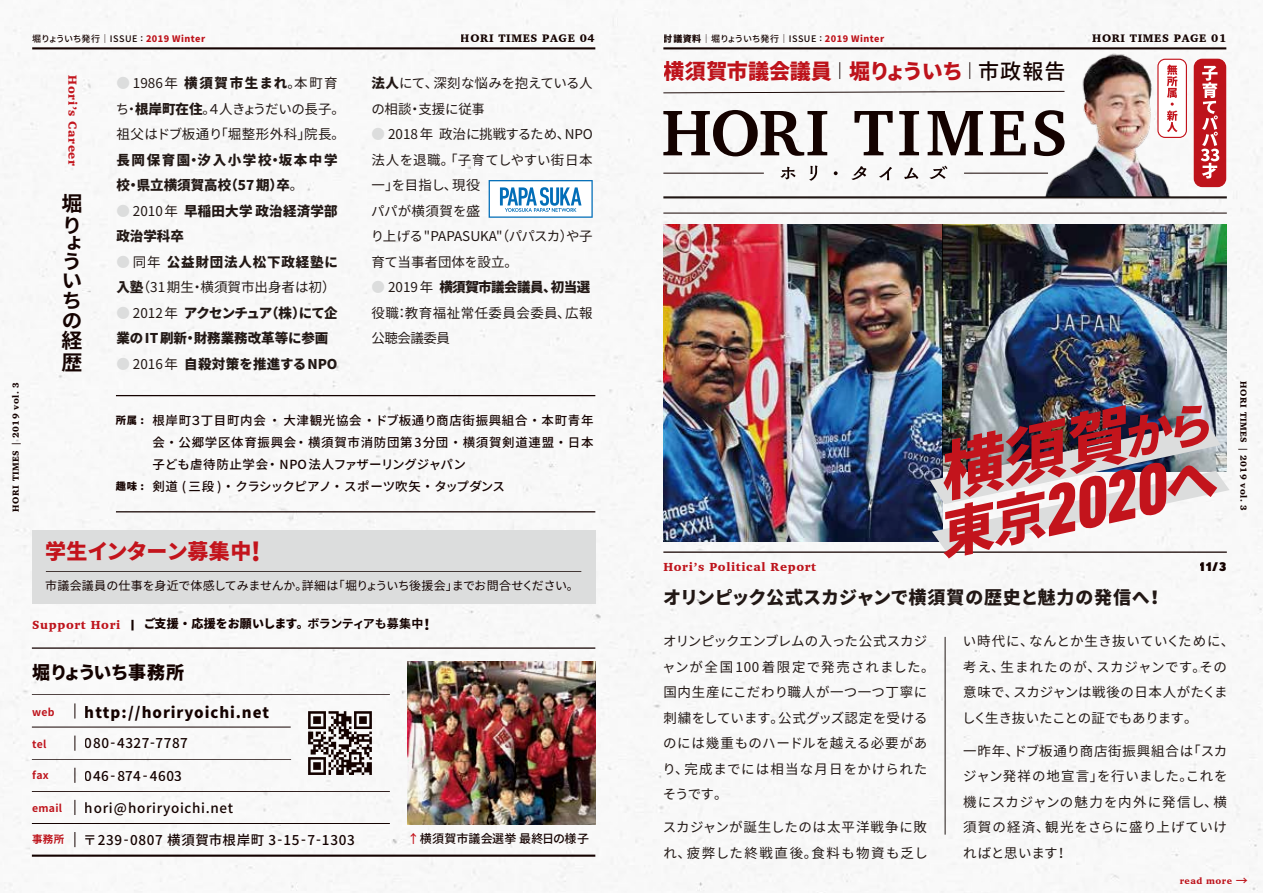
<style>
.page{position:relative;width:1263px;height:893px;background:#fff}
.page>*{position:absolute;margin:0;border:0;box-sizing:border-box;transform-origin:0 0}
.t1{font:italic 800 condensed 72.15px "DIN Next LT Pro";color:#c3141c}
.t2{font:italic 900 62.7px "Noto Sans CJ Kjp";color:#c3141c}
.t3{font:900 21px "Noto Sans CJ Kjp";letter-spacing:-.015em;color:#c3141c}
.t4{font:700 20.55px/19.8px "Noto Sans CJ Kjp";color:#150301}
.t5{font:900 18px "Noto Sans CJ Kjp";letter-spacing:.005em;color:#221815}
.t6{font:900 18px "Noto Sans CJ Kjp";letter-spacing:-.04em;color:#150301}
.t7{font:900 15px "Noto Sans CJ Kjp";letter-spacing:.06em;color:#150301}
.t8{font:13.5px/25.5px "Noto Sans CJ Kjp";letter-spacing:.02em;color:#221815}
.t9{font:13.5px/25.5px "Noto Sans CJ Kjp";color:#221815}
.t10{font:13.5px/25.5px "Noto Sans CJ Kjp";letter-spacing:.045em;color:#221815}
.t11{font:500 13.5px "Noto Sans CJ Kjp";letter-spacing:.05em;color:#150301}
.t12{font:900 13.5px/25.5px "Noto Sans CJ Kjp";color:#221815}
.t13{font:13.5px/25.5px "Noto Sans CJ Kjp";letter-spacing:.07em;color:#221815}
.t14{font:900 13.5px/25.5px "Noto Sans CJ Kjp";letter-spacing:.12em;color:#221815}
.t15{font:13.5px/25.5px "Noto Sans CJ Kjp";letter-spacing:-.01em;color:#221815}
.t16{font:900 13.5px "Noto Sans CJ Kjp";letter-spacing:.02em;color:#221815}
.t17{font:500 13.5px "Noto Sans CJ Kjp";letter-spacing:.03em;color:#150301}
.t18{font:500 12.45px "Noto Sans CJ Kjp";letter-spacing:.05em;color:#150301}
.t19{font:500 12.45px "Noto Sans CJ Kjp";letter-spacing:-.03em;color:#150301}
.t20{font:500 12.45px "Noto Sans CJ Kjp";letter-spacing:.005em;color:#150301}
.t21{font:12px "Noto Sans CJ Kjp";letter-spacing:-.015em;color:#150301}
.t22{font:900 12px "Charter";letter-spacing:.05em;color:#c3141c}
.t23{font:900 12px "Noto Sans CJ Kjp";letter-spacing:-.005em;color:#150301}
.t24{font:500 12px "Noto Sans CJ Kjp";letter-spacing:.025em;color:#150301}
.t25{font:900 12px "Nobel";color:#150301}
.t26{font:900 11.25px "Charter";letter-spacing:.05em;color:#150301}
.t27{font:700 10.5px "Noto Sans CJ Kjp";letter-spacing:.025em;color:#c3141c}
.t28{font:500 9px "Noto Sans CJ Kjp";letter-spacing:-.01em;color:#150301}
.t29{font:900 9px "Charter";letter-spacing:.05em;color:#150301}
.t30{font:900 9px "Charter";letter-spacing:.05em;color:#c3141c}
.s1{font-weight:900;color:#c3141c}
.s2{color:#dcdddd}
.s3{font-weight:900}
.s4{font-weight:400}
.s5{font-weight:400;color:#dcdddd}
.s6{font-size:16.8px;color:#150301}
.s7{font-weight:500;color:#150301}
.s8{font-size:47.1px}
.s9{font-weight:900;font-size:10.35px}
.s10{font-family:"Noto Sans CJ Kjp";font-weight:900;font-stretch:normal;font-size:53.4px}
.s11{font-size:25.5px}
.s12{font-family:"Noto Sans CJ Kjp";font-weight:500;font-size:12px}
.s13{font-weight:700}
.s14{font-weight:700;font-size:15px}
.s15{color:#c3141c}
</style>
<div class="page">
<img style="left:0;top:0;width:1263px;height:893px">
<hr style="left:945px;top:637px;width:1px;height:198px;background:#221815">
<hr style="left:663px;top:213px;width:564px;height:1px;background:#150301">
<img style="left:407px;top:661px;width:188px;height:164px">
<hr style="left:32px;top:695px;width:358px;height:1px;background:#150301">
<hr style="left:32px;top:647px;width:563px;height:2px;background:#150301">
<hr style="left:32px;top:855px;width:563px;height:2px;background:#150301">
<hr style="left:32px;top:759px;width:259px;height:1px;background:#150301">
<hr style="left:32px;top:727px;width:259px;height:1px;background:#150301">
<hr style="left:32px;top:823px;width:358px;height:1px;background:#150301">
<hr style="left:32px;top:791px;width:358px;height:1px;background:#150301">
<svg style="left:75px;top:736px;width:1px;height:15px"></svg>
<svg style="left:75px;top:768px;width:1px;height:15px"></svg>
<svg style="left:75px;top:800px;width:1px;height:15px"></svg>
<svg style="left:75px;top:832px;width:1px;height:15px"></svg>
<svg style="left:75px;top:703px;width:1px;height:16px"></svg>
<svg style="left:131px;top:620px;width:3px;height:10px"></svg>
<svg style="left:308px;top:711px;width:64px;height:64px"></svg>
<div style="left:32px;top:530px;width:563px;height:73px;background:#dcdddd"></div>
<hr style="left:46px;top:571px;width:535px;height:1px;background:#150301">
<hr style="left:116px;top:395px;width:479px;height:1px;background:#150301">
<hr style="left:116px;top:511px;width:479px;height:1px;background:#150301">
<hr style="left:32px;top:47px;width:563px;height:2px;background:#150301">
<hr style="left:663px;top:47px;width:563px;height:2px;background:#150301">
<hr style="left:663px;top:196px;width:564px;height:2px;background:#221815">
<svg style="left:489px;top:180px;width:104px;height:38px"></svg>
<hr style="left:663px;top:551px;width:564px;height:2px;background:#150301">
<img style="left:663px;top:225px;width:279px;height:317px">
<img style="left:942px;top:225px;width:284px;height:196px">
<svg style="left:930px;top:421px;width:299px;height:130px"></svg>
<img style="left:1026px;top:42px;width:160px;height:154px">
<svg style="left:663px;top:110px;width:164px;height:46px"></svg>
<svg style="left:854px;top:111px;width:39px;height:44px"></svg>
<svg style="left:899px;top:111px;width:20px;height:44px"></svg>
<svg style="left:928px;top:111px;width:55px;height:44px"></svg>
<svg style="left:990px;top:111px;width:36px;height:44px"></svg>
<svg style="left:1034px;top:110px;width:30px;height:46px"></svg>
<svg style="left:663px;top:91px;width:401px;height:2px"></svg>
<svg style="left:1157px;top:59px;width:30px;height:79px"></svg>
<div style="left:1194px;top:59px;width:32px;height:128px;background:#c3141c;border-radius:9px"></div>
<hr style="left:663px;top:173px;width:101px;height:1px;background:#150301">
<hr style="left:964px;top:173px;width:84px;height:1px;background:#150301">
<svg style="left:780px;top:167px;width:15px;height:12px"></svg>
<svg style="left:809px;top:166px;width:8px;height:15px"></svg>
<svg style="left:834px;top:171px;width:4px;height:4px"></svg>
<svg style="left:851px;top:166px;width:15px;height:14px"></svg>
<svg style="left:879px;top:167px;width:13px;height:13px"></svg>
<svg style="left:904px;top:168px;width:14px;height:11px"></svg>
<svg style="left:929px;top:166px;width:18px;height:13px"></svg>
<svg style="left:1201px;top:66px;width:18px;height:113px"></svg>
<p class="t28" style="left:32px;top:33px;width:175px">堀りょういち発行｜ISSUE : <span class="s1">2019 Winter</span></p>
<p class="t22" style="left:80px;top:75px;width:92px;rotate:90deg">Hori’s Career</p>
<h3 class="t4" style="left:62px;top:194px;width:21px;line-height:21.5px">堀り</h3>
<h3 class="t4" style="left:62px;top:234px;width:22px">ょういちの経歴</h3>
<p class="t9" style="left:116px;top:71px;width:231px"><span class="s2">●</span> 1986年 <span class="s3">横須賀市生まれ</span>。本町育ち・<span class="s3">根岸町在住</span>。４人きょうだいの長子。祖父はドブ板通り｢堀整形外科｣院長。</p>
<p class="t14" style="left:116px;top:147px;width:223px">長岡保育園・汐入小学校・坂本中学校・県立横須賀高校（57期）卒<span class="s4">。</span></p>
<p class="t12" style="left:116px;top:198px;width:223px"><span class="s5">●</span> <span class="s4">2010年</span> 早稲田大学政治経済学部政治学科卒</p>
<p class="t9" style="left:116px;top:249px;width:223px"><span class="s2">●</span> 同年 <span class="s3">公益財団法人松下政経塾に入塾</span>（31期生・横須賀市出身者は初）</p>
<p class="t12" style="left:116px;top:300px;width:223px"><span class="s5">●</span> <span class="s4">2012 年</span> アクセンチュア（株）にて企業のIT刷新・財務業務改革等に参画</p>
<p class="t16" style="left:116px;top:356px;width:223px"><span class="s5">●</span> <span class="s4">2016年</span> 自殺対策を推進するNPO</p>
<p class="t26" style="left:461px;top:31px;width:135px">HORI TIMES PAGE 04</p>
<p class="t15" style="left:371px;top:71px;width:223px"><span class="s3">法人</span>にて、深刻な悩みを抱えている人の相談・支援に従事</p>
<p class="t9" style="left:371px;top:122px;width:223px"><span class="s2">●</span> 2018年政治に挑戦するため、NPO法人を退職。「子育てしやすい街日本一」を目指し、現役<br>パパが横須賀を盛<br>り上げる"PAPASUKA"（パパスカ）や子育て当事者団体を設立。</p>
<p class="t8" style="left:372px;top:275px;width:223px"><span class="s2">●</span> 2019 年 <span class="s3">横須賀市議会議員、初当選</span>役職：教育福祉常任委員会委員、広報公聴会議委員</p>
<p class="t28" style="left:664px;top:33px;width:222px"><span class="s3">討議資料</span>｜堀りょういち発行｜ISSUE : <span class="s1">2019 Winter</span></p>
<h3 class="t3" style="left:664px;top:59px;width:403px">横須賀市議会議員<span class="s6">｜</span>堀りょういち<span class="s6">｜</span><span class="s7">市政報告</span></h3>
<p class="t26" style="left:1092px;top:31px;width:135px">HORI TIMES PAGE 01</p>
<p class="t29" style="left:10px;top:512px;width:131px;rotate:-90deg">HORI TIMES | 2019 vol. 3</p>
<p class="t29" style="left:1249px;top:381px;width:131px;rotate:90deg">HORI TIMES | 2019 vol. 3</p>
<h2 class="t2" style="left:930px;top:439px;width:280px;rotate:-12deg">横須賀<span class="s8">から</span></h2>
<p class="t18" style="left:116px;top:413px;width:479px"><span class="s9">所属 :</span> 根岸町３丁目町内会・大津観光協会・ドブ板通り商店街振興組合・本町青年</p>
<p class="t18" style="left:152px;top:435px;width:443px">会・公郷学区体育振興会・横須賀市消防団第3分団・横須賀剣道連盟・日本</p>
<p class="t20" style="left:152px;top:457px;width:315px">子ども虐待防止学会・NPO法人ファザーリングジャパン</p>
<p class="t19" style="left:116px;top:479px;width:391px"><span class="s9">趣味 :</span> 剣道 ( 三段 )・クラシックピアノ・スポーツ吹矢・タップダンス</p>
<h1 class="t1" style="left:929px;top:494px;width:284px;rotate:-12deg"><span class="s10">東京</span>2020<span class="s10">へ</span></h1>
<h3 class="t3" style="left:45px;top:539px;width:217px">学生インターン募集中<span class="s11">!</span></h3>
<p class="t21" style="left:45px;top:578px;width:535px">市議会議員の仕事を身近で体感してみませんか。詳細は「堀りょういち後援会」までお問合せください。</p>
<p class="t22" style="left:663px;top:559px;width:154px">Hori’s Political Report</p>
<p class="t25" style="left:1200px;top:559px;width:28px">11/3</p>
<h3 class="t5" style="left:663px;top:587px;width:502px">オリンピック公式スカジャンで横須賀の歴史と魅力の発信へ！</h3>
<p class="t8" style="left:962px;top:629px;width:274px">い時代に、なんとか生き抜いていくために、考え、生まれたのが、スカジャンです。その意味で、スカジャンは戦後の日本人がたくましく生き抜いたことの証でもあります。</p>
<p class="t8" style="left:963px;top:738px;width:266px;text-align:justify">一昨年、ドブ板通り商店街振興組合は「スカジャン発祥の地宣言」を行いました。これを機にスカジャンの魅力を内外に発信し、横須賀の経済、観光をさらに盛り上げていければと思います！</p>
<p class="t30" style="left:1180px;top:875px;width:69px">read more <span class="s12">→</span></p>
<p class="t23" style="left:143px;top:617px;width:293px">ご支援・応援をお願いします。<span class="s13">ボランティアも募集中</span><span class="s14">！</span></p>
<p class="t22" style="left:32px;top:618px;width:90px">Support Hori</p>
<p class="t10" style="left:662px;top:629px;width:274px">オリンピックエンブレムの入った公式スカジャンが全国100着限定で発売されました。国内生産にこだわり職人が一つ一つ丁寧に刺繍をしています。公式グッズ認定を受けるのには幾重ものハードルを越える必要があり、完成までには相当な月日をかけられたそうです。</p>
<p class="t13" style="left:663px;top:815px;width:267px">スカジャンが誕生したのは太平洋戦争に敗れ、疲弊した終戦直後。食料も物資も乏し</p>
<h3 class="t6" style="left:32px;top:662px;width:153px">堀りょういち事務所</h3>
<p class="t7" style="left:85px;top:704px;width:186px">http://horiryoichi.net</p>
<p class="t11" style="left:85px;top:735px;width:105px">080-4327-7787</p>
<p class="t17" style="left:85px;top:768px;width:99px">046- 874-4603</p>
<p class="t11" style="left:85px;top:800px;width:150px">hori@horiryoichi.net</p>
<p class="t11" style="left:84px;top:832px;width:272px">〒239-0807 横須賀市根岸町 3-15-7-1303</p>
<p class="t27" style="left:32px;top:707px;width:24px">web</p>
<p class="t27" style="left:32px;top:738px;width:16px">tel</p>
<p class="t27" style="left:32px;top:769px;width:18px">fax</p>
<p class="t27" style="left:32px;top:802px;width:31px">email</p>
<p class="t24" style="left:407px;top:832px;width:183px"><span class="s15">↑</span>横須賀市議会選挙最終日の様子</p>
<p class="t27" style="left:32px;top:833px;width:34px">事務所</p>
</div>
